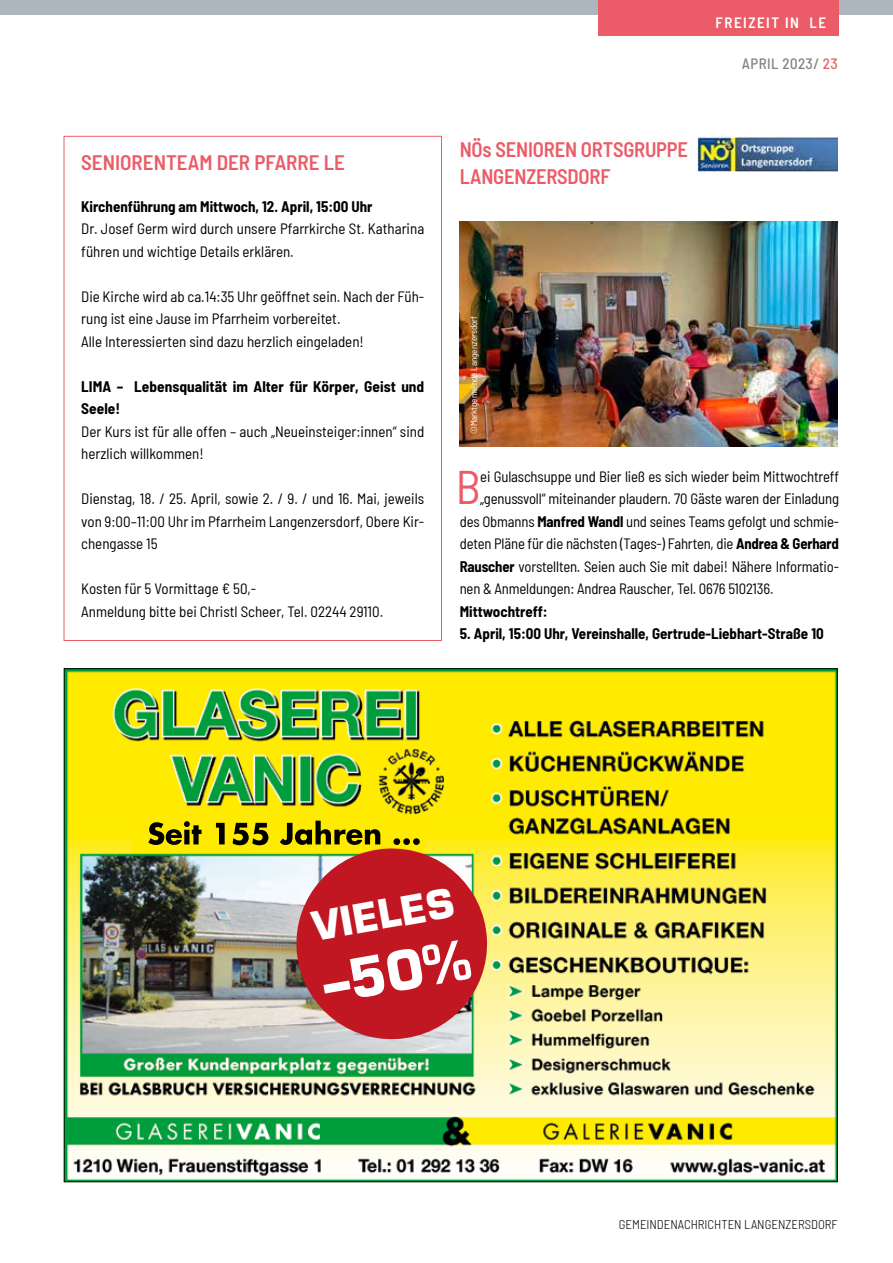
<style>
.page{position:relative;width:893px;height:1263px;background:#fff}
.page>*{position:absolute;margin:0;border:0;box-sizing:border-box;transform-origin:0 0}
.t1{font:700 53.1px "Eurostile";color:#fff}
.t2{font:semi-condensed 47.1px "Barlow";color:#eb5c68}
.t3{font:700 39.15px "Eurostile";color:#fff}
.t4{font:600 semi-condensed 21px/27px "Barlow";letter-spacing:-.01em;color:#eb5c68}
.t5{font:semi-condensed 15px/22.5px "Barlow";letter-spacing:-.005em;color:#000}
.t6{font:700 semi-condensed 15px/22.5px "Barlow";color:#000}
.t7{font:500 semi-condensed 15px "Barlow";letter-spacing:.03em;color:#7d8386}
.t8{font:600 semi-condensed 15px "Barlow";letter-spacing:.1em;color:#fff}
.t9{font:300 semi-condensed 12.75px "Barlow";color:#000}
.t10{font:semi-condensed 9px "Barlow";color:#fff}
.s1{color:#eb5c68}
.s2{font-weight:700}
</style>
<div class="page">
<div style="left:0;top:0;width:893px;height:15px;background:#adb6bc"></div>
<div style="left:598px;top:0;width:241px;height:35px;background:#eb5c68"></div>
<img style="left:460px;top:221px;width:378px;height:225px">
<img style="left:698px;top:136px;width:139px;height:35px">
<img style="left:66px;top:670px;width:770px;height:510px">
<img style="left:148px;top:821px;width:342px;height:221px">
<p class="t8" style="left:716px;top:12px;width:112px">FREIZEIT IN LE</p>
<h3 class="t4" style="left:81px;top:148px;width:265px">SENIORENTEAM DER PFARRE LE</h3>
<p class="t6" style="left:81px;top:194px;width:293px">Kirchenführung am Mittwoch, 12. April, 15:00 Uhr</p>
<p class="t5" style="left:81px;top:216px;width:345px">Dr. Josef Germ wird durch unsere Pfarrkirche St. Katharina führen und wichtige Details erklären.</p>
<p class="t5" style="left:81px;top:284px;width:345px">Die Kirche wird ab ca.14:35 Uhr geöffnet sein. Nach der Füh&shy;rung ist eine Jause im Pfarrheim vorbereitet.<br>Alle Interessierten sind dazu herzlich eingeladen!</p>
<p class="t6" style="left:81px;top:374px;width:345px">LIMA – Lebensqualität im Alter für Körper, Geist und<br>Seele!</p>
<p class="t5" style="left:81px;top:419px;width:345px">Der Kurs ist für alle offen – auch „Neueinsteiger:innen“ sind herzlich willkommen!</p>
<p class="t5" style="left:81px;top:486px;width:345px;text-align:justify">Dienstag, 18. / 25. April, sowie 2. / 9. / und 16. Mai, jeweils von 9:00–11:00 Uhr im Pfarrheim Langenzersdorf, Obere Kir&shy;chengasse 15</p>
<p class="t5" style="left:81px;top:576px;width:303px">Kosten für 5 Vormittage € 50,-<br>Anmeldung bitte bei Christl Scheer, Tel. 02244 29110.</p>
<h3 class="t4" style="left:460px;top:134px;width:230px">NÖs SENIOREN ORTSGRUPPE<br>LANGENZERSDORF</h3>
<p class="t10" style="left:468px;top:434px;width:120px;rotate:-90deg">©Marktgemeinde Langenzersdorf</p>
<p class="t7" style="left:742px;top:54px;width:97px">APRIL 2023/ <span class="s1">23</span></p>
<h2 class="t2" style="left:456px;top:453px;width:26px">B</h2>
<p class="t5" style="left:480px;top:464px;width:360px">ei Gulaschsuppe und Bier ließ es sich wieder beim Mittwochtreff</p>
<p class="t5" style="left:480px;top:486px;width:360px">„genussvoll“ miteinander plaudern. 70 Gäste waren der Einladung</p>
<p class="t5" style="left:460px;top:509px;width:381px">des Obmanns <span class="s2">Manfred Wandl</span> und seines Teams gefolgt und schmie-</p>
<p class="t5" style="left:460px;top:531px;width:381px">deten Pläne für die nächsten (Tages-) Fahrten, die <span class="s2">Andrea &amp; Gerhard</span></p>
<p class="t5" style="left:460px;top:554px;width:381px"><span class="s2">Rauscher</span> vorstellten. Seien auch Sie mit dabei! Nähere Informatio-</p>
<p class="t5" style="left:460px;top:576px;width:315px">nen &amp; Anmeldungen: Andrea Rauscher, Tel. 0676 5102136.</p>
<p class="t6" style="left:460px;top:599px;width:89px">Mittwochtreff:</p>
<p class="t6" style="left:460px;top:621px;width:365px">5. April, 15:00 Uhr, Vereinshalle, Gertrude-Liebhart-Straße 10</p>
<h3 class="t3" style="left:309px;top:903px;width:144px;rotate:-10deg">VIELES</h3>
<h1 class="t1" style="left:318px;top:952px;width:150px;rotate:-10deg">–50%</h1>
<p class="t9" style="left:619px;top:1215px;width:220px">GEMEINDENACHRICHTEN LANGENZERSDORF</p>
</div>
